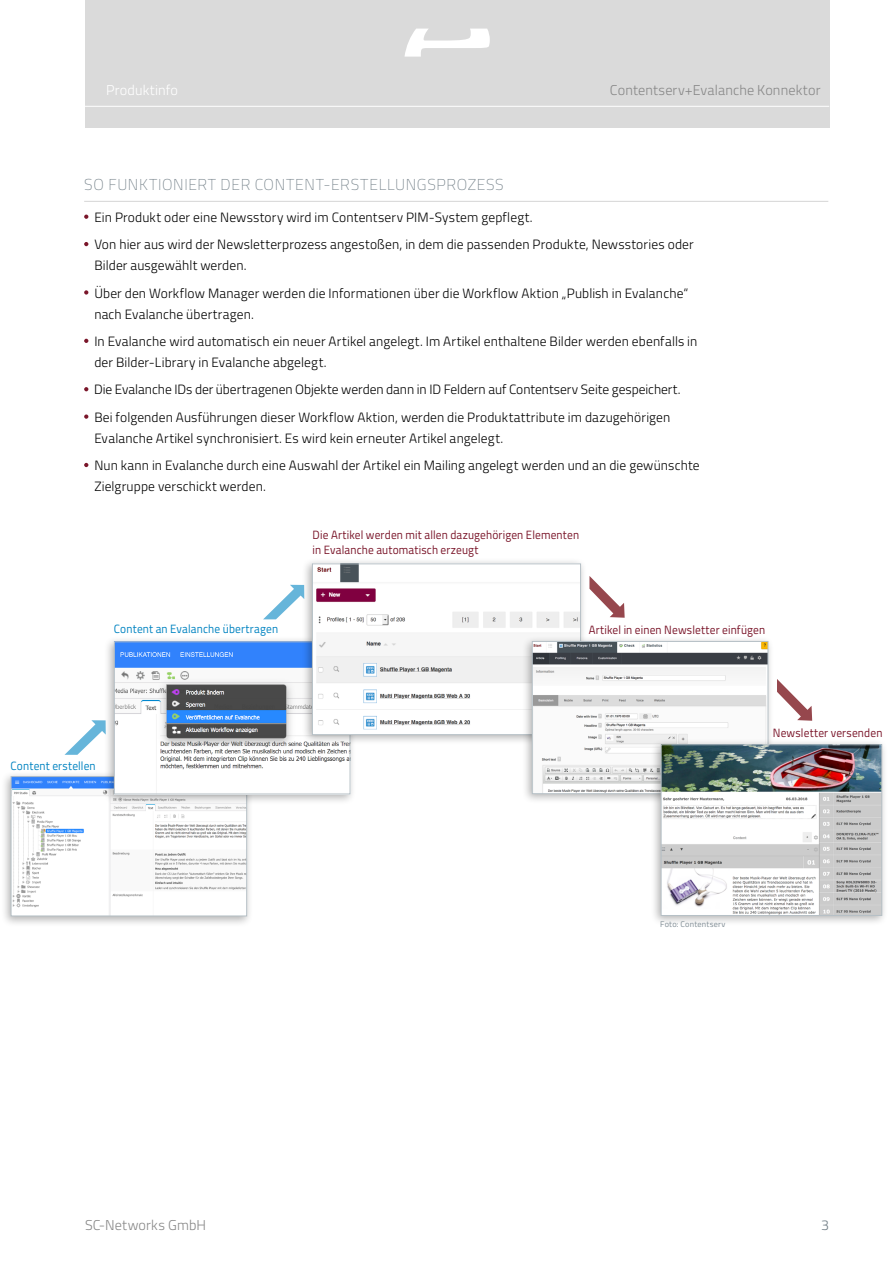
<style>
.page{position:relative;width:893px;height:1263px;background:#fff}
.page>*{position:absolute;margin:0;border:0;box-sizing:border-box;transform-origin:0 0}
.Grafik_HL{font:100 15.75px "Titillium";letter-spacing:.04em;color:#717e86}
.t1{font:300 14.25px "Titillium";letter-spacing:.01em;color:#878787}
.t2{font:300 14.25px "Titillium";letter-spacing:.01em;color:#fff}
.t3{font:300 14.25px "Titillium";color:#717e86}
.Copy{font:300 13.5px/21px "Titillium";letter-spacing:.01em;color:#000}
.Copy-2{font:12px/15px "Titillium";letter-spacing:.015em;color:#7a162a;scale:.95 1}
.Copy-3{font:12px "Titillium";letter-spacing:.015em;color:#0083c1;scale:.95 1}
.BU{font:8.25px "Titillium";letter-spacing:.025em;color:#7e8b93}
</style>
<div class="page">
<div style="left:85px;top:0;width:744px;height:127px;background:#dadada"></div>
<svg style="left:404px;top:29px;width:86px;height:28px"></svg>
<hr style="left:85px;top:106px;width:744px;height:1px;background:#fff">
<hr style="left:84px;top:201px;width:744px;height:1px;background:#dadada">
<svg style="left:84px;top:215px;width:4px;height:4px"></svg>
<svg style="left:84px;top:242px;width:4px;height:4px"></svg>
<svg style="left:84px;top:290px;width:4px;height:5px"></svg>
<svg style="left:84px;top:339px;width:4px;height:4px"></svg>
<svg style="left:84px;top:387px;width:4px;height:4px"></svg>
<svg style="left:84px;top:414px;width:4px;height:5px"></svg>
<svg style="left:84px;top:463px;width:4px;height:4px"></svg>
<div style="left:0;top:770px;width:253px;height:157px;background:#000;opacity:.3"></div>
<img style="left:13px;top:778px;width:232px;height:136px">
<div style="left:11px;top:776px;width:236px;height:140px;border:1px solid #b6c0c6"></div>
<div style="left:103px;top:635px;width:253px;height:169px;background:#000;opacity:.3"></div>
<img style="left:116px;top:643px;width:232px;height:149px">
<div style="left:114px;top:641px;width:236px;height:153px;border:1px solid #b6c0c6"></div>
<div style="left:301px;top:557px;width:286px;height:188px;background:#000;opacity:.3"></div>
<img style="left:314px;top:565px;width:265px;height:168px">
<div style="left:312px;top:563px;width:269px;height:172px;border:1px solid #b6c0c6"></div>
<div style="left:521px;top:635px;width:253px;height:169px;background:#000;opacity:.3"></div>
<img style="left:534px;top:643px;width:232px;height:149px">
<div style="left:532px;top:641px;width:236px;height:153px;border:1px solid #b6c0c6"></div>
<div style="left:650px;top:738px;width:238px;height:188px;background:#000;opacity:.3"></div>
<img style="left:663px;top:746px;width:217px;height:168px">
<div style="left:661px;top:744px;width:221px;height:172px;border:1px solid #b6c0c6"></div>
<svg style="left:65px;top:720px;width:41px;height:35px"></svg>
<svg style="left:263px;top:585px;width:41px;height:34px"></svg>
<svg style="left:589px;top:576px;width:36px;height:42px"></svg>
<svg style="left:777px;top:679px;width:35px;height:42px"></svg>
<p class="t2" style="left:106px;top:80px;width:73px">Produktinfo</p>
<p class="t1" style="left:610px;top:80px;width:212px">Contentserv+Evalanche Konnektor</p>
<p class="Grafik_HL" style="left:84px;top:174px;width:421px">SO FUNKTIONIERT DER CONTENT-ERSTELLUNGSPROZESS</p>
<p class="Copy" style="left:94px;top:206px;width:440px">Ein Produkt oder eine Newsstory wird im Contentserv PIM-System gepflegt.</p>
<p class="Copy" style="left:94px;top:233px;width:601px">Von hier aus wird der Newsletterprozess angestoßen, in dem die passenden Produkte, Newsstories oder<br>Bilder ausgewählt werden.</p>
<p class="Copy" style="left:94px;top:282px;width:595px">Über den Workflow Manager werden die Informationen über die Workflow Aktion „Publish in Evalanche“ nach Evalanche übertragen.</p>
<p class="Copy" style="left:94px;top:330px;width:604px">In Evalanche wird automatisch ein neuer Artikel angelegt. Im Artikel enthaltene Bilder werden ebenfalls in der Bilder-Library in Evalanche abgelegt.</p>
<p class="Copy" style="left:94px;top:378px;width:588px">Die Evalanche IDs der übertragenen Objekte werden dann in ID Feldern auf Contentserv Seite gespeichert.</p>
<p class="Copy" style="left:94px;top:406px;width:577px">Bei folgenden Ausführungen dieser Workflow Aktion, werden die Produktattribute im dazugehörigen<br>Evalanche Artikel synchronisiert. Es wird kein erneuter Artikel angelegt.</p>
<p class="Copy" style="left:94px;top:454px;width:607px">Nun kann in Evalanche durch eine Auswahl der Artikel ein Mailing angelegt werden und an die gewünschte<br>Zielgruppe verschickt werden.</p>
<p class="Copy-2" style="left:313px;top:527px;width:282px">Die Artikel werden mit allen dazugehörigen Elementen in Evalanche automatisch erzeugt</p>
<p class="Copy-3" style="left:114px;top:620px;width:174px">Content an Evalanche übertragen</p>
<p class="Copy-2" style="left:589px;top:622px;width:187px">Artikel in einen Newsletter einfügen</p>
<p class="Copy-3" style="left:11px;top:757px;width:91px">Content erstellen</p>
<p class="Copy-2" style="left:773px;top:724px;width:117px">Newsletter versenden</p>
<p class="BU" style="left:660px;top:918px;width:67px">Foto: Contentserv</p>
<p class="t1" style="left:85px;top:1214px;width:123px">SC-Networks GmbH</p>
<p class="t3" style="left:821px;top:1214px;width:9px">3</p>
</div>
